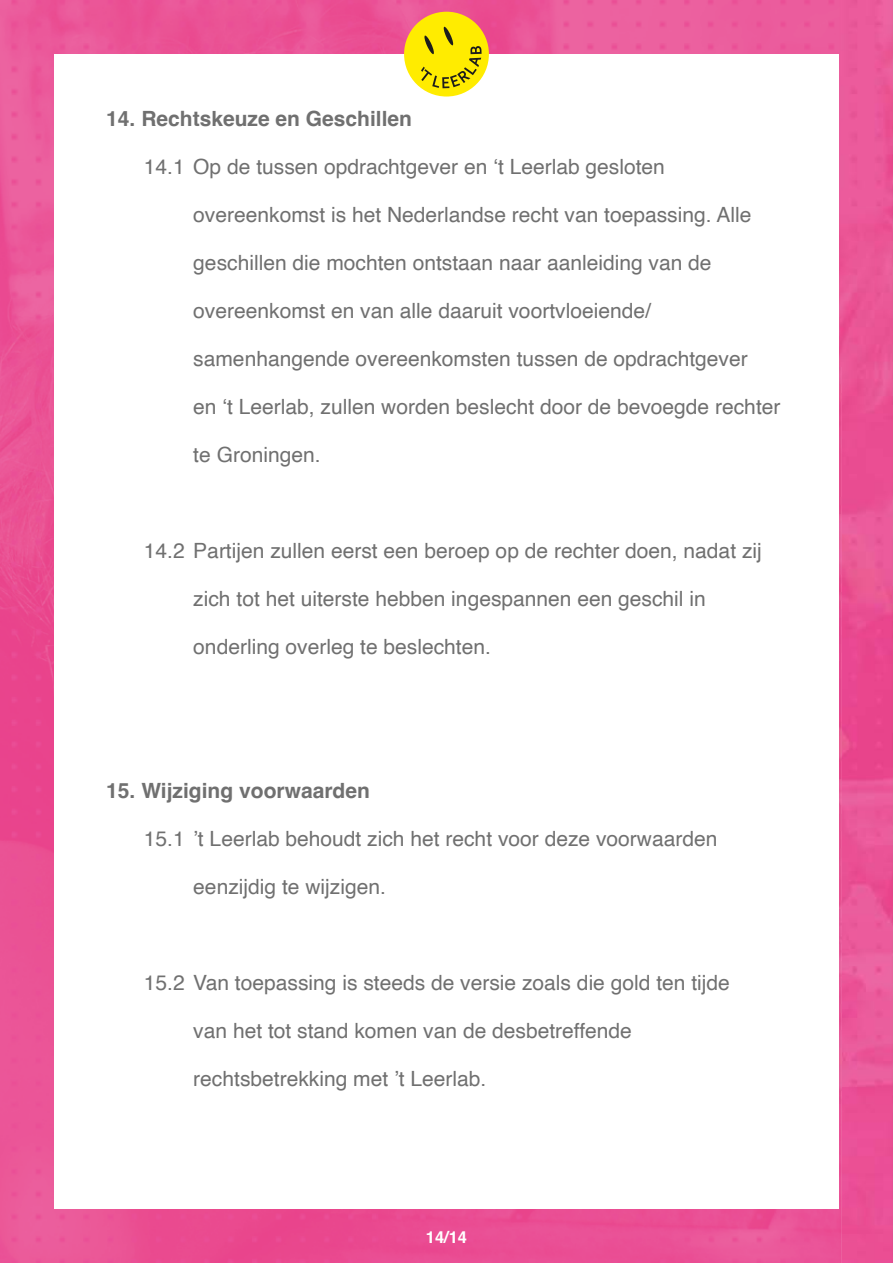
<style>
.page{position:relative;width:893px;height:1263px;background:#fff}
.page>*{position:absolute;margin:0;border:0;box-sizing:border-box;transform-origin:0 0}
.t1{font:21px "Helvetica";color:#707070}
.t2{font:700 21px "Helvetica";color:#707070}
.t3{font:700 16.5px "Helvetica";color:#fff}
</style>
<div class="page">
<img style="left:0;top:0;width:893px;height:1263px">
<div style="left:54px;top:54px;width:785px;height:1155px;background:#fff"></div>
<div style="left:404px;top:12px;width:85px;height:85px;background:#ffec00;border-radius:50%"></div>
<svg style="left:421px;top:26px;width:61px;height:62px"></svg>
<p class="t2" style="left:106px;top:106px;width:307px">14. Rechtskeuze en Geschillen</p>
<p class="t1" style="left:144px;top:150px;width:523px">14.1 Op de tussen opdrachtgever en ‘t Leerlab gesloten</p>
<p class="t1" style="left:193px;top:198px;width:559px">overeenkomst is het Nederlandse recht van toepassing. Alle</p>
<p class="t1" style="left:193px;top:246px;width:520px">geschillen die mochten ontstaan naar aanleiding van de</p>
<p class="t1" style="left:193px;top:294px;width:459px">overeenkomst en van alle daaruit voortvloeiende/</p>
<p class="t1" style="left:193px;top:342px;width:556px">samenhangende overeenkomsten tussen de opdrachtgever</p>
<p class="t1" style="left:193px;top:390px;width:589px">en ‘t Leerlab, zullen worden beslecht door de bevoegde rechter</p>
<p class="t1" style="left:193px;top:438px;width:129px">te Groningen.</p>
<p class="t1" style="left:144px;top:534px;width:619px">14.2 Partijen zullen eerst een beroep op de rechter doen, nadat zij</p>
<p class="t1" style="left:193px;top:582px;width:514px">zich tot het uiterste hebben ingespannen een geschil in</p>
<p class="t1" style="left:193px;top:630px;width:299px">onderling overleg te beslechten.</p>
<p class="t2" style="left:106px;top:778px;width:265px">15. Wijziging voorwaarden</p>
<p class="t1" style="left:144px;top:822px;width:575px">15.1 ’t Leerlab behoudt zich het recht voor deze voorwaarden</p>
<p class="t1" style="left:193px;top:870px;width:194px">eenzijdig te wijzigen.</p>
<p class="t1" style="left:144px;top:966px;width:588px">15.2 Van toepassing is steeds de versie zoals die gold ten tijde</p>
<p class="t1" style="left:193px;top:1014px;width:440px">van het tot stand komen van de desbetreffende</p>
<p class="t1" style="left:193px;top:1062px;width:294px">rechtsbetrekking met ’t Leerlab.</p>
<p class="t3" style="left:426px;top:1227px;width:43px">14/14</p>
</div>
